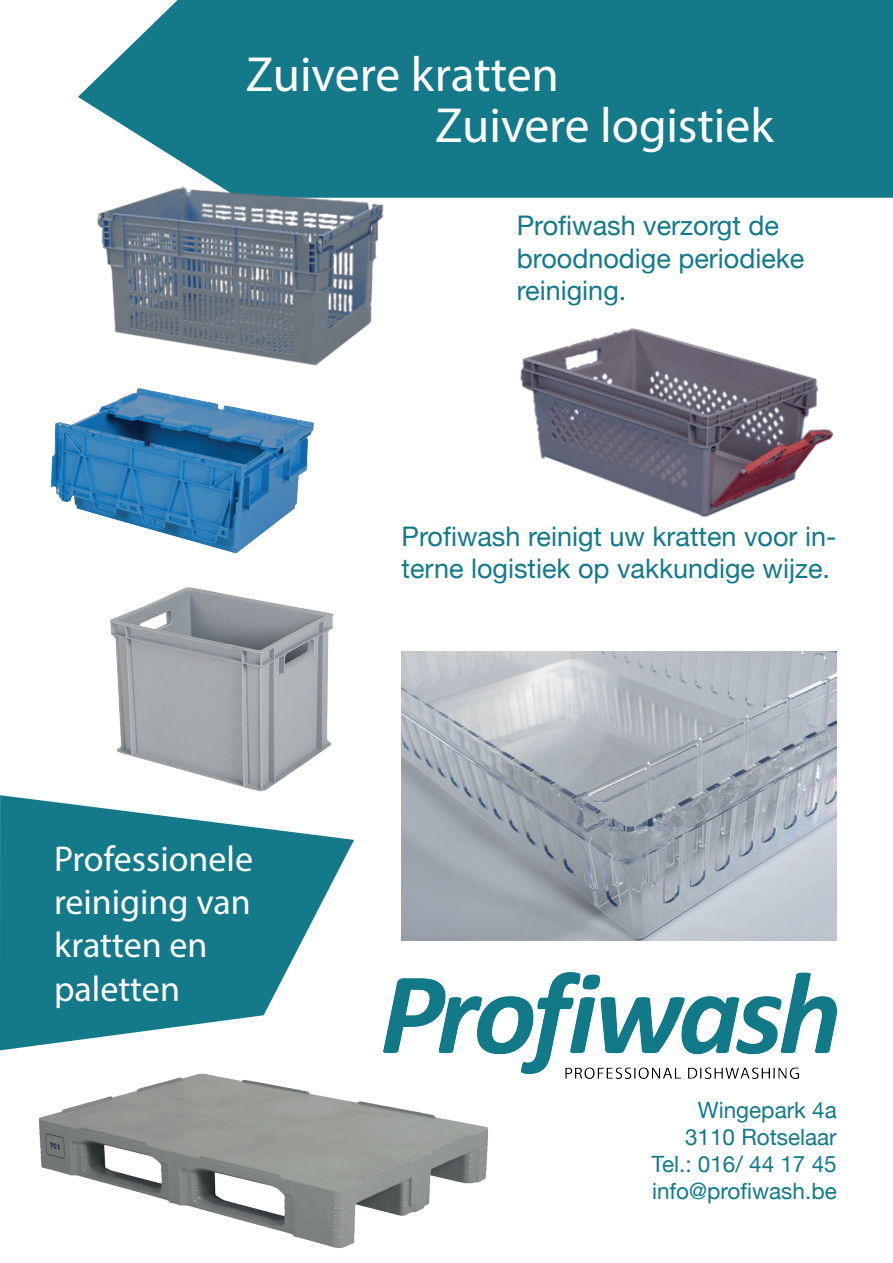
<style>
.page{position:relative;width:893px;height:1263px;background:#fff}
.page>*{position:absolute;margin:0;border:0;box-sizing:border-box;transform-origin:0 0}
.t1{font:49.5px "Myriad Pro";color:#fff}
.t2{font:36px/43.2px "Myriad Pro";color:#fff}
.t3{font:27px/32.4px "Helvetica Neue";color:#147989}
.t4{font:22.5px/27px "Helvetica Neue";color:#147989;text-align:right}
</style>
<div class="page">
<img style="left:520px;top:328px;width:314px;height:189px">
<img style="left:110px;top:596px;width:224px;height:196px">
<svg style="left:0;top:795px;width:354px;height:255px;fill:#147989"></svg>
<img style="left:384px;top:973px;width:453px;height:105px">
<img style="left:51px;top:388px;width:263px;height:208px">
<img style="left:38px;top:1050px;width:472px;height:198px">
<img style="left:401px;top:651px;width:436px;height:290px">
<div style="left:78px;top:0;width:815px;height:198px;background:#147989"></div>
<img style="left:91px;top:175px;width:295px;height:191px">
<h1 class="t1" style="left:246px;top:44px;width:315px">Zuivere kratten</h1>
<h1 class="t1" style="left:435px;top:95px;width:340px">Zuivere logistiek</h1>
<p class="t3" style="left:517px;top:209px;width:289px">Profiwash verzorgt de broodnodige periodieke reiniging.</p>
<h2 class="t2" style="left:54px;top:837px;width:201px">Professionele reiniging van kratten en paletten</h2>
<p class="t3" style="left:401px;top:519px;width:436px">Profiwash reinigt uw kratten voor in&shy;terne logistiek op vakkundige wijze.</p>
<p class="t4" style="left:652px;top:1096px;width:187px">Wingepark 4a<br>3110 Rotselaar<br>Tel.: 016/ 44 17 45 info@profiwash.be</p>
</div>
